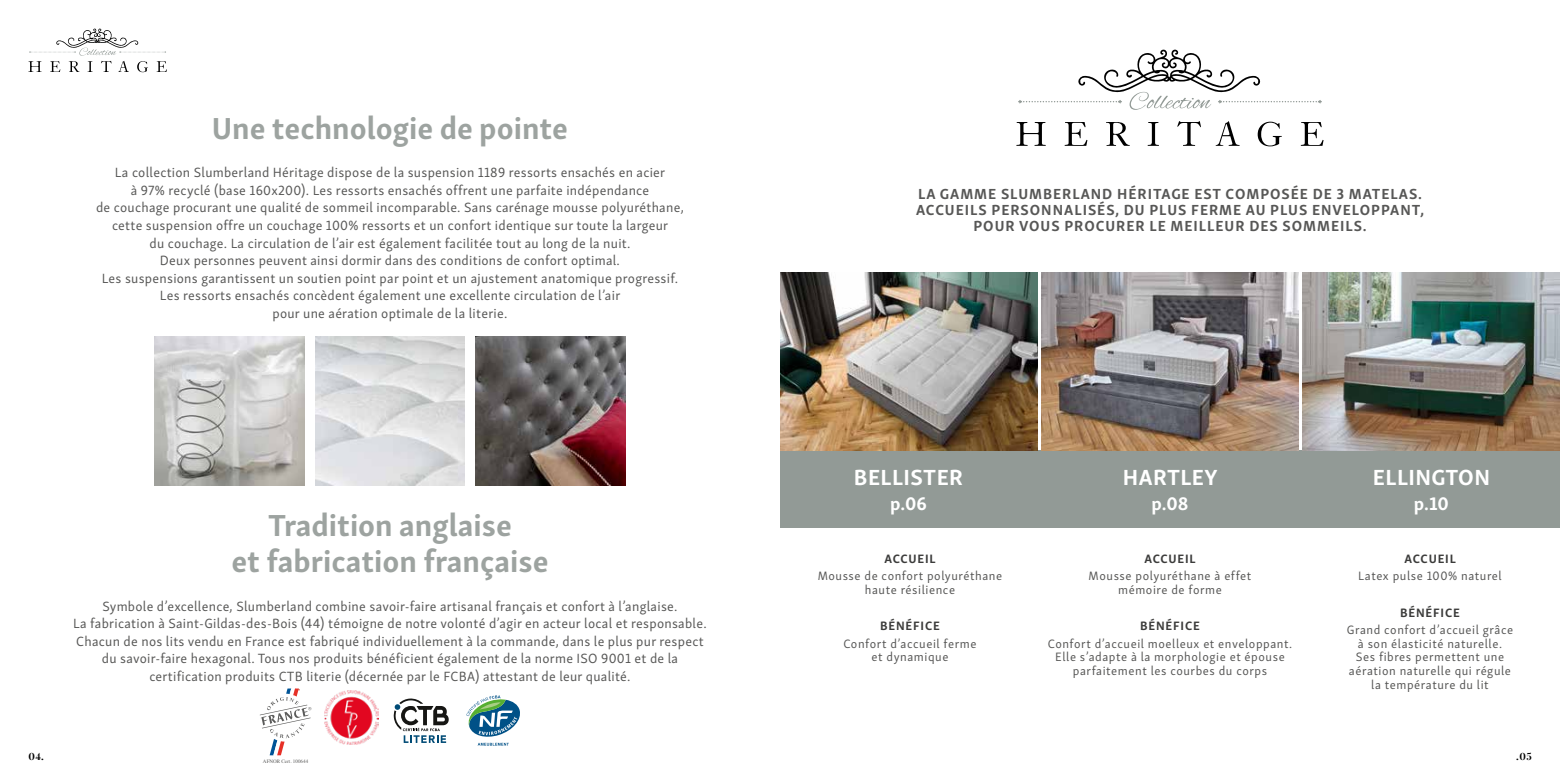
<style>
.page{position:relative;width:1560px;height:780px;background:#fff}
.page>*{position:absolute;margin:0;border:0;box-sizing:border-box;transform-origin:0 0}
.t1{font:700 31.25px/36.2px "Skolar Sans PE";color:#9da3a0;text-align:center}
.t2{font:700 22.5px "Skolar Sans PE";letter-spacing:.02em;color:#fff}
.t3{font:700 18.75px "Skolar Sans PE";color:#fff}
.t4{font:700 15px/16.2px "Skolar Sans PE";letter-spacing:.065em;color:#575756;text-align:center}
.t5{font:13.75px/17.5px "Skolar Sans PE";letter-spacing:.02em;color:#575756;text-align:center}
.t6{font:12.5px/13.8px "Skolar Sans PE";letter-spacing:.045em;color:#575756;text-align:center}
.t7{font:700 12.5px "Skolar Sans PE";letter-spacing:.065em;color:#3c3c3b}
.t8{font:700 10px "Playfair Display";color:#000}
.t9{font:5.12px "Times";color:#5a5a59}
</style>
<div class="page">
<div style="left:780px;top:450px;width:779px;height:78px;background:#929a96"></div>
<img style="left:1041px;top:273px;width:257px;height:177px">
<img style="left:1302px;top:273px;width:257px;height:177px">
<img style="left:780px;top:273px;width:256px;height:177px">
<svg style="left:1016px;top:122px;width:29px;height:24px"></svg>
<svg style="left:1064px;top:122px;width:23px;height:24px"></svg>
<svg style="left:1106px;top:122px;width:23px;height:24px"></svg>
<svg style="left:1147px;top:122px;width:11px;height:24px"></svg>
<svg style="left:1177px;top:121px;width:23px;height:25px"></svg>
<svg style="left:1215px;top:121px;width:24px;height:25px"></svg>
<svg style="left:1257px;top:122px;width:24px;height:24px"></svg>
<svg style="left:1300px;top:122px;width:23px;height:24px"></svg>
<svg style="left:1018px;top:49px;width:303px;height:61px"></svg>
<svg style="left:28px;top:28px;width:139px;height:44px"></svg>
<img style="left:476px;top:336px;width:149px;height:149px">
<img style="left:315px;top:336px;width:149px;height:149px">
<img style="left:155px;top:336px;width:149px;height:149px">
<svg style="left:260px;top:688px;width:51px;height:67px"></svg>
<img style="left:325px;top:690px;width:54px;height:54px">
<svg style="left:466px;top:695px;width:54px;height:50px"></svg>
<svg style="left:393px;top:698px;width:55px;height:45px"></svg>
<h1 class="t1" style="left:212px;top:107px;width:357px">Une technologie de pointe</h1>
<p class="t5" style="left:96px;top:163px;width:589px">La collection Slumberland Héritage dispose de la suspension 1189 ressorts ensachés en acier<br>à 97% recyclé (base 160x200). Les ressorts ensachés offrent une parfaite indépendance<br>de couchage procurant une qualité de sommeil incomparable. Sans carénage mousse polyuréthane, cette suspension offre un couchage 100% ressorts et un confort identique sur toute la largeur<br>du couchage. La circulation de l’air est également facilitée tout au long de la nuit.<br>Deux personnes peuvent ainsi dormir dans des conditions de confort optimal.<br>Les suspensions garantissent un soutien point par point et un ajustement anatomique progressif.<br>Les ressorts ensachés concèdent également une excellente circulation de l’air<br>pour une aération optimale de la literie.</p>
<h1 class="t1" style="left:231px;top:504px;width:318px">Tradition anglaise<br>et fabrication française</h1>
<p class="t5" style="left:73px;top:596px;width:635px">Symbole d’excellence, Slumberland combine savoir-faire artisanal français et confort à l’anglaise.<br>La fabrication à Saint-Gildas-des-Bois (44) témoigne de notre volonté d’agir en acteur local et responsable.<br>Chacun de nos lits vendu en France est fabriqué individuellement à la commande, dans le plus pur respect du savoir-faire hexagonal. Tous nos produits bénéficient également de la norme ISO 9001 et de la certification produits CTB literie (décernée par le FCBA) attestant de leur qualité.</p>
<p class="t4" style="left:915px;top:184px;width:509px">LA GAMME SLUMBERLAND HÉRITAGE EST COMPOSÉE DE 3 MATELAS.<br>ACCUEILS PERSONNALISÉS, DU PLUS FERME AU PLUS ENVELOPPANT,<br>POUR VOUS PROCURER LE MEILLEUR DES SOMMEILS.</p>
<h2 class="t2" style="left:853px;top:459px;width:111px">BELLISTER</h2>
<h3 class="t3" style="left:890px;top:488px;width:38px">p.06</h3>
<p class="t7" style="left:884px;top:548px;width:53px">ACCUEIL</p>
<p class="t6" style="left:817px;top:567px;width:186px">Mousse de confort polyuréthane haute résilience</p>
<p class="t7" style="left:880px;top:616px;width:61px">BÉNÉFICE</p>
<p class="t6" style="left:843px;top:635px;width:135px">Confort d’accueil ferme et dynamique</p>
<h2 class="t2" style="left:1122px;top:459px;width:96px">HARTLEY</h2>
<h3 class="t3" style="left:1151px;top:488px;width:38px">p.08</h3>
<p class="t7" style="left:1144px;top:548px;width:53px">ACCUEIL</p>
<p class="t6" style="left:1088px;top:567px;width:164px">Mousse polyuréthane à effet mémoire de forme</p>
<p class="t7" style="left:1139px;top:616px;width:61px">BÉNÉFICE</p>
<p class="t6" style="left:1047px;top:635px;width:246px">Confort d’accueil moelleux et enveloppant.<br>Elle s’adapte à la morphologie et épouse parfaitement les courbes du corps</p>
<h2 class="t2" style="left:1372px;top:459px;width:119px">ELLINGTON</h2>
<h3 class="t3" style="left:1413px;top:488px;width:37px">p.10</h3>
<p class="t7" style="left:1404px;top:548px;width:53px">ACCUEIL</p>
<p class="t6" style="left:1357px;top:567px;width:145px">Latex pulse 100% naturel</p>
<p class="t7" style="left:1399px;top:602px;width:61px">BÉNÉFICE</p>
<p class="t6" style="left:1346px;top:621px;width:168px">Grand confort d’accueil grâce à son élasticité naturelle.<br>Ses fibres permettent une aération naturelle qui régule la température du lit</p>
<p class="t8" style="left:28px;top:749px;width:17px">04.</p>
<p class="t8" style="left:1515px;top:749px;width:17px">.05</p>
<p class="t9" style="left:263px;top:756px;width:47px">AFNOR Cert. 100644</p>
</div>
